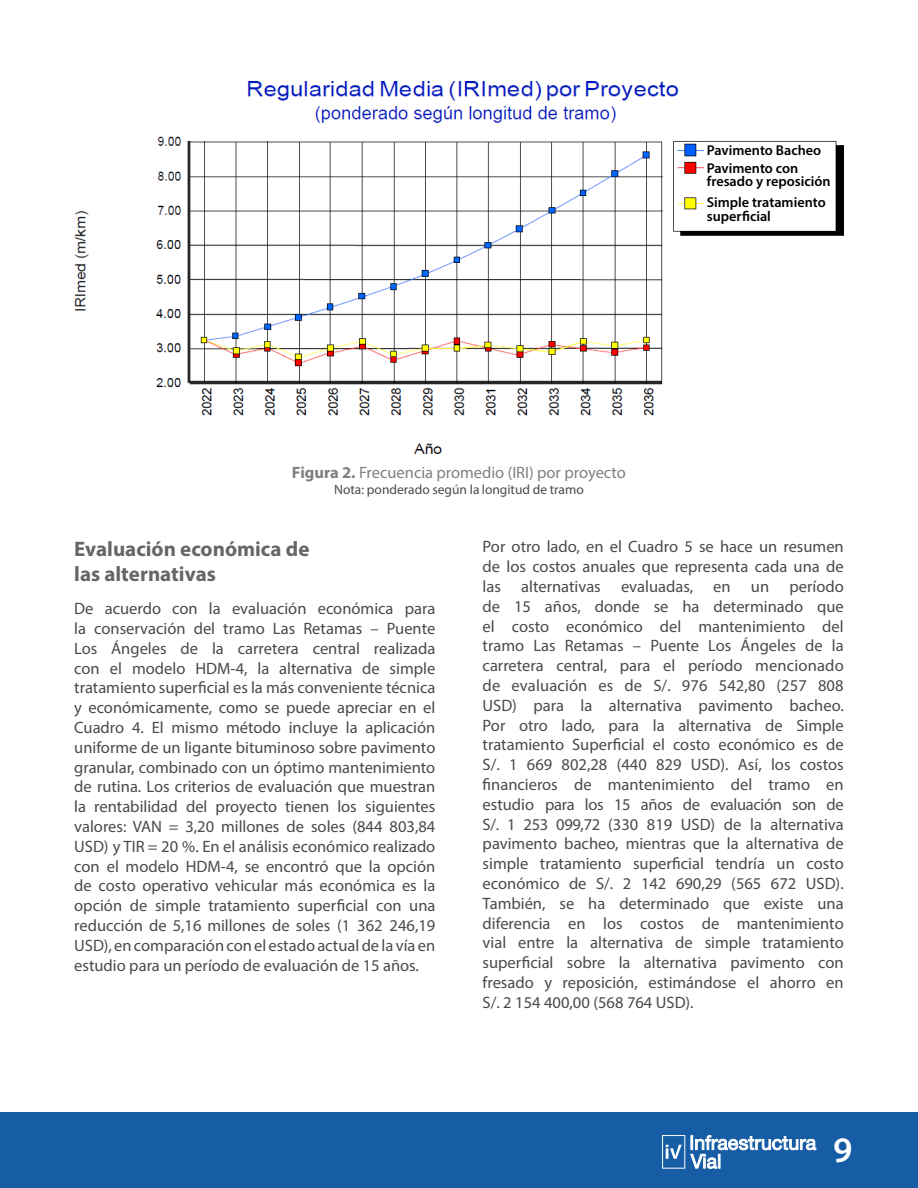
<style>
.page{position:relative;width:918px;height:1188px;background:#fff}
.page>*{position:absolute;margin:0;border:0;box-sizing:border-box;transform-origin:0 0}
.t1{font:600 36px "Myriad Pro";color:#fff}
.t2{font:700 21px/25.2px "Myriad Pro";color:#666665}
.t3{font:16.5px/19.8px "Myriad Pro";color:#4a4a49;text-align:justify}
.t4{font:16.5px "Myriad Pro";color:#818080}
.t5{font:600 14.25px/17.9px "Myriad Pro";color:#000}
.t6{font:13.5px "Myriad Pro";color:#4a4a49}
.s1{font-weight:700}
</style>
<div class="page">
<div style="left:0;top:1112px;width:918px;height:76px;background:#165da5"></div>
<svg style="left:666px;top:1145px;width:16px;height:14px"></svg>
<svg style="left:690px;top:1135px;width:126px;height:34px"></svg>
<div style="left:662px;top:1135px;width:23px;height:34px;border:1px solid #fff"></div>
<img style="left:74px;top:81px;width:770px;height:373px">
<div style="left:705px;top:142px;width:127px;height:86px;background:#fff"></div>
<p class="t5" style="left:707px;top:141px;width:116px">Pavimento Bacheo<br>Pavimento con</p>
<p class="t5" style="left:707px;top:170px;width:125px;line-height:21px">fresado y reposición<br>Simple tratamiento</p>
<p class="t5" style="left:707px;top:207px;width:66px">superficial</p>
<p class="t4" style="left:292px;top:462px;width:336px"><span class="s1">Figura 2.</span> Frecuencia promedio (IRI) por proyecto</p>
<p class="t6" style="left:334px;top:481px;width:251px">Nota: ponderado según la longitud de tramo</p>
<p class="t2" style="left:74px;top:535px;width:237px">Evaluación económica de las alternativas</p>
<p class="t3" style="left:74px;top:599px;width:363px">De acuerdo con la evaluación económica para la conservación del tramo Las Retamas – Puente Los Ángeles de la carretera central realizada con el modelo HDM-4, la alternativa de simple tratamiento superficial es la más conveniente técnica y económicamente, como se puede apreciar en el Cuadro 4. El mismo método incluye la aplicación uniforme de un ligante bituminoso sobre pavimento granular, combinado con un óptimo mantenimiento de rutina. Los criterios de evaluación que muestran la rentabilidad del proyecto tienen los siguientes valores: VAN = 3,20 millones de soles (844 803,84<br>USD) y TIR = 20 %. En el análisis económico realizado con el modelo HDM-4, se encontró que la opción de costo operativo vehicular más económica es la opción de simple tratamiento superficial con una reducción de 5,16 millones de soles (1 362 246,19<br>USD), en comparación con el estado actual de la vía en estudio para un período de evaluación de 15 años.</p>
<p class="t3" style="left:483px;top:537px;width:363px">Por otro lado, en el Cuadro 5 se hace un resumen de los costos anuales que representa cada una de las alternativas evaluadas, en un período de 15 años, donde se ha determinado que el costo económico del mantenimiento del tramo Las Retamas – Puente Los Ángeles de la carretera central, para el período mencionado de evaluación es de S/. 976 542,80 (257 808<br>USD) para la alternativa pavimento bacheo.<br>Por otro lado, para la alternativa de Simple tratamiento Superficial el costo económico es de S/. 1 669 802,28 (440 829 USD). Así, los costos financieros de mantenimiento del tramo en estudio para los 15 años de evaluación son de S/. 1 253 099,72 (330 819 USD) de la alternativa pavimento bacheo, mientras que la alternativa de simple tratamiento superficial tendría un costo económico de S/. 2 142 690,29 (565 672 USD).<br>También, se ha determinado que existe una diferencia en los costos de mantenimiento vial entre la alternativa de simple tratamiento superficial sobre la alternativa pavimento con fresado y reposición, estimándose el ahorro en S/. 2 154 400,00 (568 764 USD).</p>
<h1 class="t1" style="left:833px;top:1127px;width:21px">9</h1>
</div>
